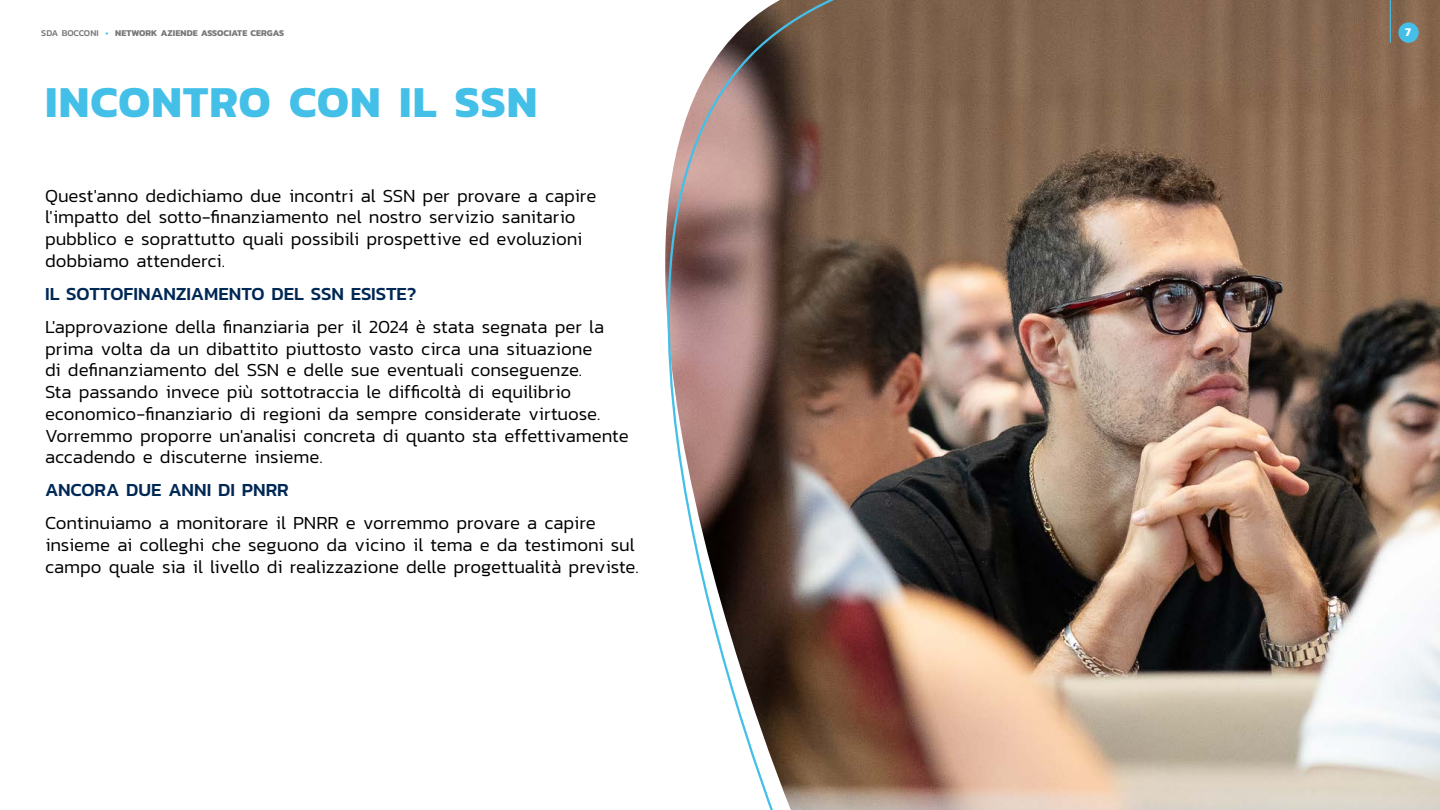
<style>
.page{position:relative;width:1440px;height:810px;background:#fff}
.page>*{position:absolute;margin:0;border:0;box-sizing:border-box;transform-origin:0 0}
.t1{font:700 45px "Kanit";letter-spacing:.02em;color:#44c0e8}
.t2{font:300 18.75px/21.8px "Kanit";letter-spacing:-.005em;color:#000}
.t3{font:500 18.75px "Kanit";letter-spacing:-.005em;color:#002855}
.t4{font:700 12px "Kanit";color:#fff}
.t5{font:700 9px "Kanit";letter-spacing:.01em;color:#787878}
.s1{font-weight:500}
.s2{font-weight:500;color:#44c0e8}
</style>
<div class="page">
<img style="left:665px;top:0;width:775px;height:810px">
<div style="left:1398px;top:23px;width:21px;height:20px;background:#44c0e8;border-radius:50%"></div>
<hr style="left:1390px;top:0;width:1px;height:43px;background:#44c0e8">
<p class="t5" style="left:41px;top:26px;width:245px"><span class="s1">SDA BOCCONI</span> <span class="s2">•</span> NETWORK AZIENDE ASSOCIATE CERGAS</p>
<p class="t4" style="left:1405px;top:23px;width:7px">7</p>
<h1 class="t1" style="left:45px;top:67px;width:494px">INCONTRO CON IL SSN</h1>
<p class="t2" style="left:45px;top:184px;width:553px">Quest'anno dedichiamo due incontri al SSN per provare a capire l'impatto del sotto-finanziamento nel nostro servizio sanitario pubblico e soprattutto quali possibili prospettive ed evoluzioni dobbiamo attenderci.</p>
<p class="t3" style="left:45px;top:279px;width:373px">IL SOTTOFINANZIAMENTO DEL SSN ESISTE?</p>
<p class="t2" style="left:45px;top:315px;width:585px">L'approvazione della finanziaria per il 2024 è stata segnata per la prima volta da un dibattito piuttosto vasto circa una situazione<br>di definanziamento del SSN e delle sue eventuali conseguenze.<br>Sta passando invece più sottotraccia le difficoltà di equilibrio economico-finanziario di regioni da sempre considerate virtuose.<br>Vorremmo proporre un'analisi concreta di quanto sta effettivamente accadendo e discuterne insieme.</p>
<p class="t3" style="left:45px;top:476px;width:245px">ANCORA DUE ANNI DI PNRR</p>
<p class="t2" style="left:45px;top:512px;width:595px">Continuiamo a monitorare il PNRR e vorremmo provare a capire insieme ai colleghi che seguono da vicino il tema e da testimoni sul campo quale sia il livello di realizzazione delle progettualità previste.</p>
</div>
